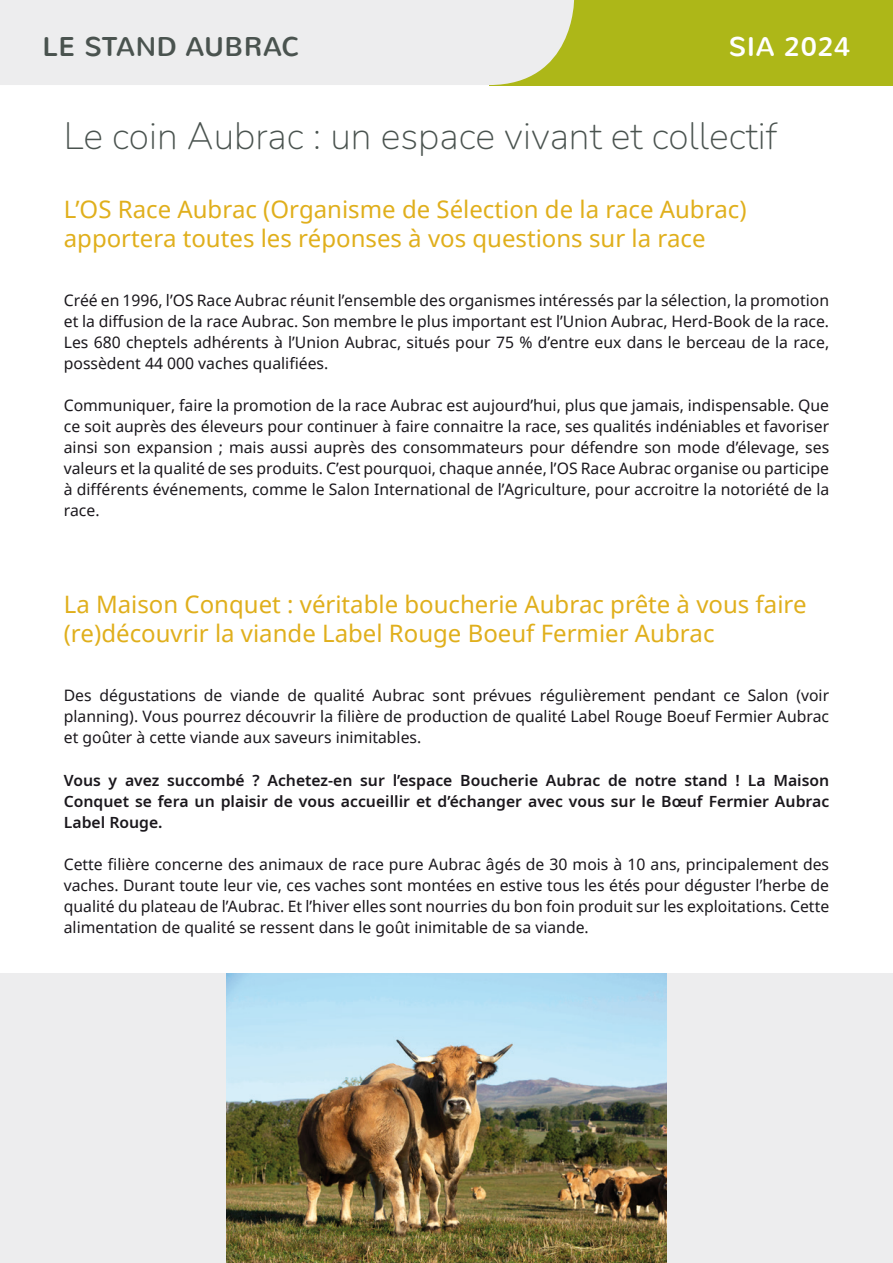
<style>
.page{position:relative;width:893px;height:1263px;background:#fff}
.page>*{position:absolute;margin:0;border:0;box-sizing:border-box;transform-origin:0 0}
.Titre_général{font:200 37.5px "Nunito";color:#4a534f}
.t1{font:27px "Nunito";letter-spacing:.02em;color:#4a534f}
.t2{font:27px "Nunito";letter-spacing:.02em;color:#fff}
.Titre_général-2{font:24px/28.8px "Noto Sans";color:#e0af1c}
.texte{font:15.75px/21px "Noto Sans";color:#1a171c;text-align:justify}
.texte-2{font:600 15.75px/21px "Noto Sans";color:#1a171c;text-align:justify}
</style>
<div class="page">
<div style="left:0;top:974px;width:893px;height:289px;background:#ededee"></div>
<div style="left:489px;top:0;width:404px;height:85px;background:#adb718"></div>
<div style="left:0;top:0;width:574px;height:85px;background:#ededee"></div>
<img style="left:227px;top:974px;width:439px;height:289px">
<p class="t1" style="left:43px;top:29px;width:259px">LE STAND AUBRAC</p>
<p class="t2" style="left:729px;top:29px;width:123px">SIA 2024</p>
<p class="Titre_général" style="left:64px;top:110px;width:715px">Le coin Aubrac : un espace vivant et collectif</p>
<p class="Titre_général-2" style="left:64px;top:194px;width:684px">L’OS Race Aubrac (Organisme de Sélection de la race Aubrac)</p>
<p class="Titre_général-2" style="left:64px;top:223px;width:643px">apportera toutes les réponses à vos questions sur la race</p>
<p class="texte" style="left:64px;top:289px;width:767px">Créé en 1996, l’OS Race Aubrac réunit l’ensemble des organismes intéressés par la sélection, la promotion et la diffusion de la race Aubrac. Son membre le plus important est l’Union Aubrac, Herd-Book de la race.<br>Les 680 cheptels adhérents à l’Union Aubrac, situés pour 75 % d’entre eux dans le berceau de la race, possèdent 44 000 vaches qualifiées.</p>
<p class="texte" style="left:64px;top:394px;width:767px">Communiquer, faire la promotion de la race Aubrac est aujourd’hui, plus que jamais, indispensable. Que ce soit auprès des éleveurs pour continuer à faire connaitre la race, ses qualités indéniables et favoriser ainsi son expansion ; mais aussi auprès des consommateurs pour défendre son mode d’élevage, ses valeurs et la qualité de ses produits. C’est pourquoi, chaque année, l’OS Race Aubrac organise ou participe à différents événements, comme le Salon International de l’Agriculture, pour accroitre la notoriété de la race.</p>
<p class="Titre_général-2" style="left:64px;top:590px;width:744px">La Maison Conquet : véritable boucherie Aubrac prête à vous faire (re)découvrir la viande Label Rouge Boeuf Fermier Aubrac</p>
<p class="texte" style="left:64px;top:685px;width:767px">Des dégustations de viande de qualité Aubrac sont prévues régulièrement pendant ce Salon (voir planning). Vous pourrez découvrir la filière de production de qualité Label Rouge Boeuf Fermier Aubrac et goûter à cette viande aux saveurs inimitables.</p>
<p class="texte-2" style="left:64px;top:770px;width:767px">Vous y avez succombé ? Achetez-en sur l’espace Boucherie Aubrac de notre stand ! La Maison Conquet se fera un plaisir de vous accueillir et d’échanger avec vous sur le Bœuf Fermier Aubrac Label Rouge.</p>
<p class="texte" style="left:64px;top:853px;width:767px">Cette filière concerne des animaux de race pure Aubrac âgés de 30 mois à 10 ans, principalement des vaches. Durant toute leur vie, ces vaches sont montées en estive tous les étés pour déguster l’herbe de qualité du plateau de l’Aubrac. Et l’hiver elles sont nourries du bon foin produit sur les exploitations. Cette alimentation de qualité se ressent dans le goût inimitable de sa viande.</p>
</div>
